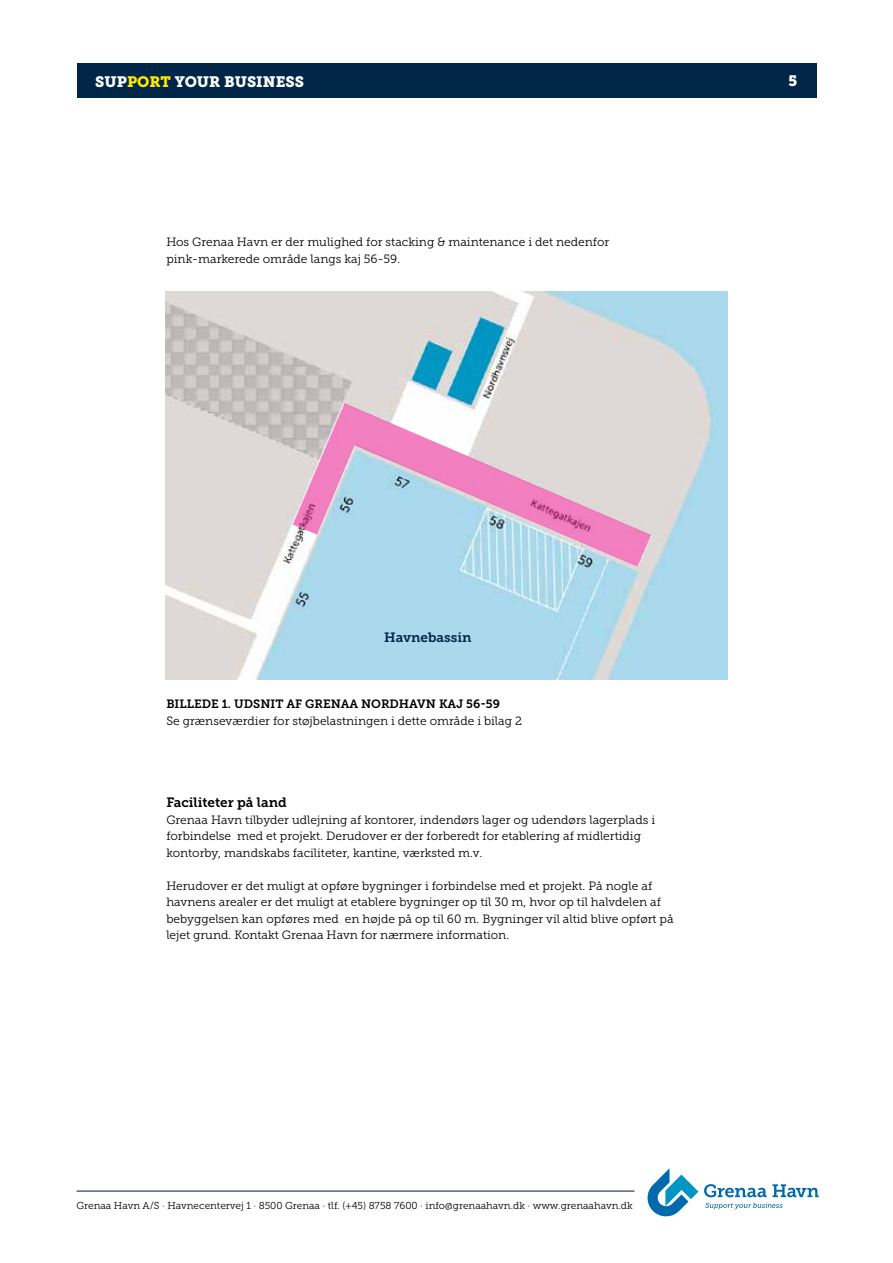
<style>
.page{position:relative;width:893px;height:1263px;background:#fff}
.page>*{position:absolute;margin:0;border:0;box-sizing:border-box;transform-origin:0 0}
.t1{font:15px "Museo Slab 900";color:#fff}
.t2{font:13.5px "Museo Slab 700";color:#000}
.t3{font:13.5px "Museo Slab 700";color:#002647}
.t4{font:12px/16.5px "Museo Slab 300";color:#000}
.t5{font:12px "Museo Slab 700";color:#000}
.t6{font:10.05px "Museo Slab 300";color:#000}
.s1{color:#ffe600}
</style>
<div class="page">
<hr style="left:77px;top:1190px;width:557px;height:1px;background:#002647">
<div style="left:77px;top:64px;width:739px;height:34px;background:#002647"></div>
<svg style="left:704px;top:1184px;width:115px;height:13px"></svg>
<svg style="left:705px;top:1203px;width:78px;height:6px"></svg>
<svg style="left:647px;top:1168px;width:51px;height:48px"></svg>
<img style="left:165px;top:291px;width:563px;height:388px">
<svg style="left:293px;top:403px;width:358px;height:164px;background:#d2c3d7"></svg>
<p class="t1" style="left:95px;top:73px;width:210px">SUP<span class="s1">PORT</span> YOUR BUSINESS</p>
<p class="t1" style="left:788px;top:72px;width:10px">5</p>
<p class="t4" style="left:166px;top:234px;width:444px">Hos Grenaa Havn er der mulighed for stacking &amp; maintenance i det nedenfor pink-markerede område langs kaj 56-59.</p>
<p class="t3" style="left:384px;top:630px;width:89px">Havnebassin</p>
<p class="t5" style="left:166px;top:697px;width:335px">BILLEDE 1. UDSNIT AF GRENAA NORDHAVN KAJ 56-59</p>
<p class="t4" style="left:166px;top:713px;width:357px">Se grænseværdier for støjbelastningen i dette område i bilag 2</p>
<p class="t2" style="left:166px;top:795px;width:122px">Faciliteter på land</p>
<p class="t4" style="left:166px;top:812px;width:490px">Grenaa Havn tilbyder udlejning af kontorer, indendørs lager og udendørs lagerplads i forbindelse med et projekt. Derudover er der forberedt for etablering af midlertidig kontorby, mandskabs faciliteter, kantine, værksted m.v.</p>
<p class="t4" style="left:166px;top:878px;width:509px">Herudover er det muligt at opføre bygninger i forbindelse med et projekt. På nogle af havnens arealer er det muligt at etablere bygninger op til 30 m, hvor op til halvdelen af bebyggelsen kan opføres med en højde på op til 60 m. Bygninger vil altid blive opført på lejet grund. Kontakt Grenaa Havn for nærmere information.</p>
<p class="t6" style="left:77px;top:1200px;width:558px">Grenaa Havn A/S · Havnecentervej 1 · 8500 Grenaa · tlf. (+45) 8758 7600 · info@grenaahavn.dk · www.grenaahavn.dk</p>
</div>
